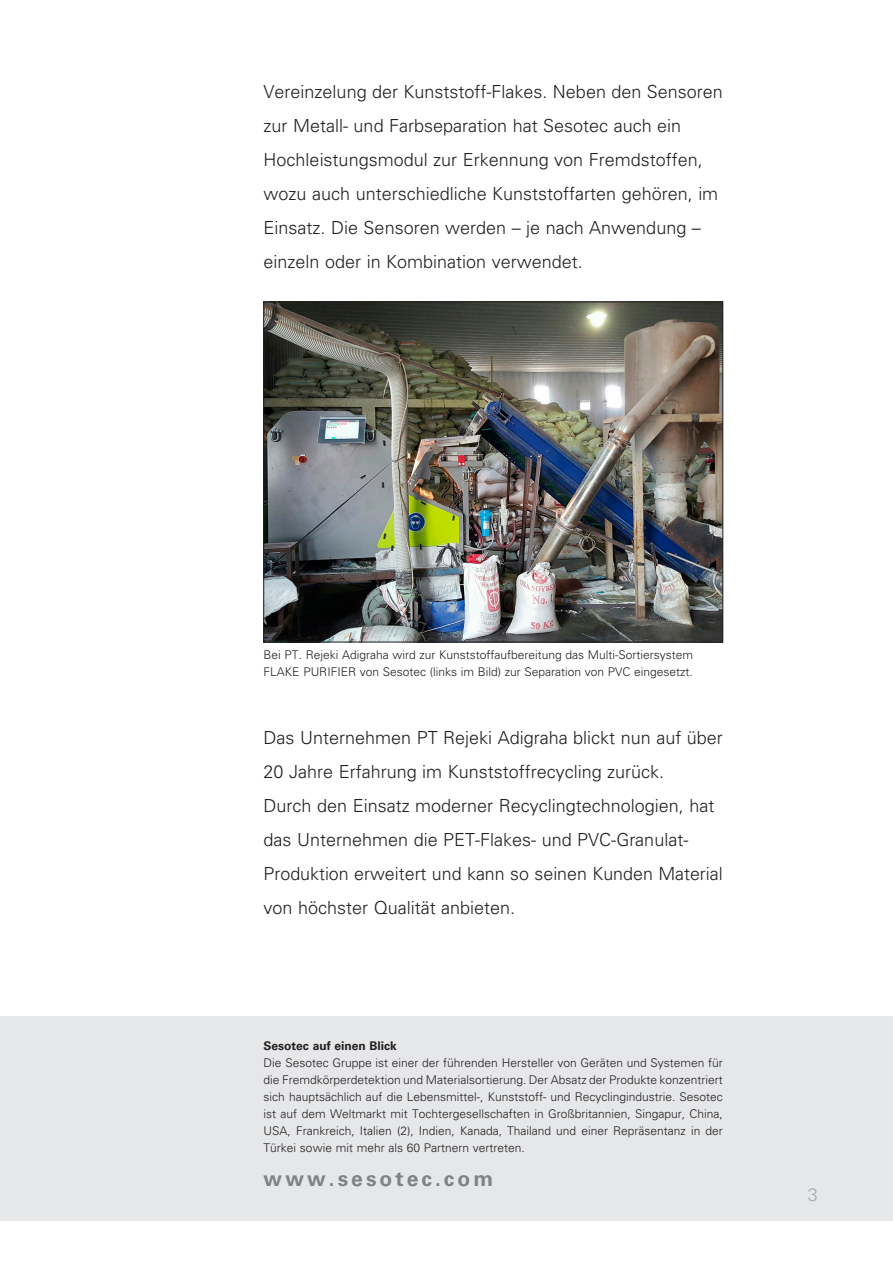
<style>
.page{position:relative;width:893px;height:1263px;background:#fff}
.page>*{position:absolute;margin:0;border:0;box-sizing:border-box;transform-origin:0 0}
.t1{font:700 21px "Univers LT";letter-spacing:.145em;color:#808285}
.t2{font:300 18px/34px "Univers LT";color:#231f20}
.t3{font:300 18px "Univers LT";color:#a8a9ad}
.t4{font:300 12px/17px "Univers LT";color:#231f20;text-align:justify}
.t5{font:700 12px "Univers LT";color:#231f20}
</style>
<div class="page">
<div style="left:0;top:1016px;width:893px;height:204px;background:#e6e7e9"></div>
<img style="left:266px;top:304px;width:455px;height:336px">
<div style="left:264px;top:302px;width:459px;height:340px;border:1px solid #231f20"></div>
<p class="t2" style="left:264px;top:74px;width:461px">Vereinzelung der Kunststoff-Flakes. Neben den Sensoren zur Metall- und Farbseparation hat Sesotec auch ein Hochleistungsmodul zur Erkennung von Fremdstoffen, wozu auch unterschiedliche Kunststoffarten gehören, im Einsatz. Die Sensoren werden – je nach Anwendung – einzeln oder in Kombination verwendet.</p>
<p class="t4" style="left:264px;top:646px;width:431px">Bei PT. Rejeki Adigraha wird zur Kunststoffaufbereitung das Multi-Sortiersystem<br>FLAKE PURIFIER von Sesotec (links im Bild) zur Separation von PVC eingesetzt.</p>
<p class="t2" style="left:264px;top:721px;width:461px">Das Unternehmen PT Rejeki Adigraha blickt nun auf über 20 Jahre Erfahrung im Kunststoffrecycling zurück.<br>Durch den Einsatz moderner Recyclingtechnologien, hat das Unternehmen die PET-Flakes- und PVC-Granulat-Produktion erweitert und kann so seinen Kunden Material von höchster Qualität anbieten.</p>
<p class="t5" style="left:264px;top:1039px;width:135px">Sesotec auf einen Blick</p>
<p class="t4" style="left:264px;top:1054px;width:461px">Die Sesotec Gruppe ist einer der führenden Hersteller von Geräten und Systemen für die Fremdkörperdetektion und Materialsortierung. Der Absatz der Produkte konzentriert sich hauptsächlich auf die Lebensmittel-, Kunststoff- und Recyclingindustrie. Sesotec ist auf dem Weltmarkt mit Tochtergesellschaften in Großbritannien, Singapur, China, USA, Frankreich, Italien (2), Indien, Kanada, Thailand und einer Repräsentanz in der Türkei sowie mit mehr als 60 Partnern vertreten.</p>
<h1 class="t1" style="left:264px;top:1167px;width:231px">www.sesotec.com</h1>
<h2 class="t3" style="left:808px;top:1183px;width:12px">3</h2>
</div>
